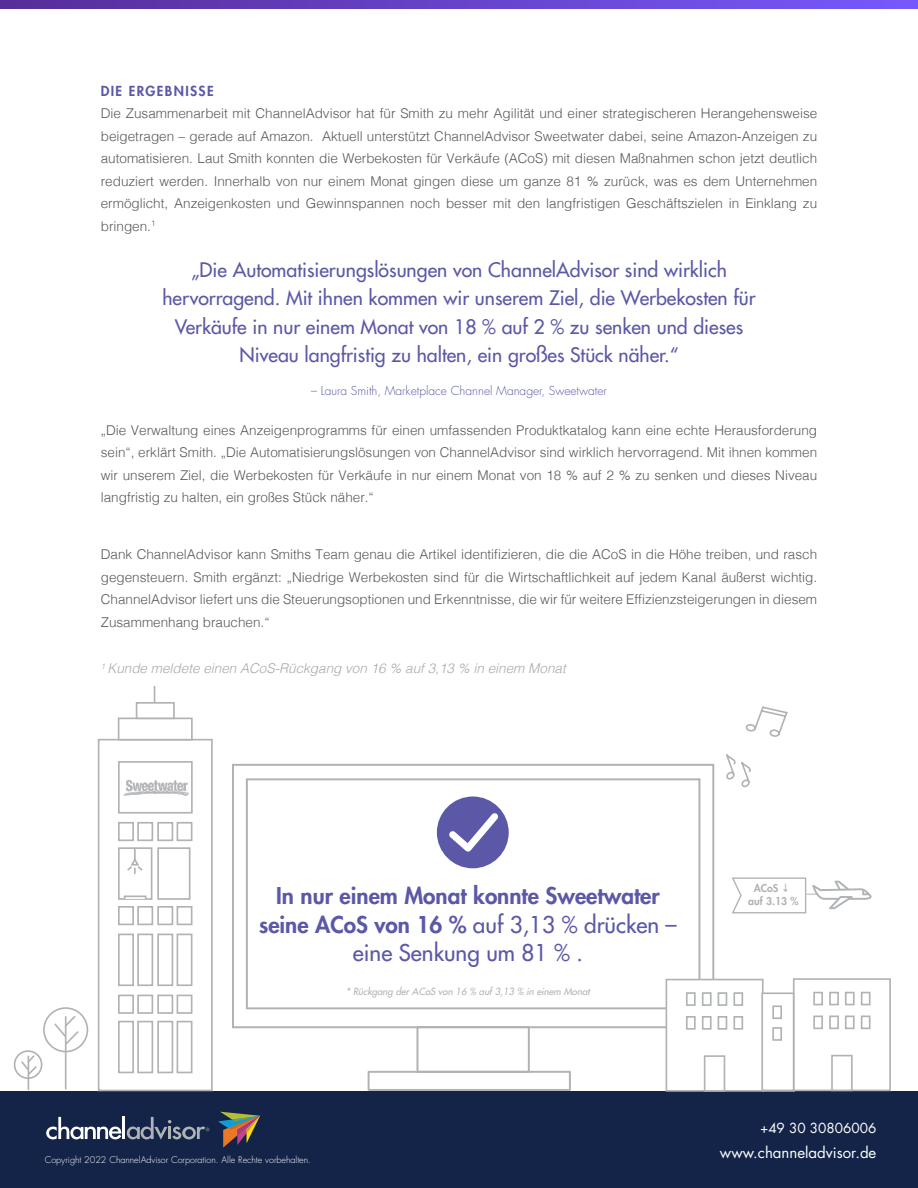
<style>
.page{position:relative;width:918px;height:1188px;background:#fff}
.page>*{position:absolute;margin:0;border:0;box-sizing:border-box;transform-origin:0 0}
.t1{font:500 22.5px/28.5px "Futura Std";color:#5b59a7;text-align:center}
.t2{font:800 22.5px "Futura Std";color:#5b59a7}
.t3{font:500 19.5px/28.5px "Futura Std";color:#5b59a7;text-align:center}
.t4{font:15px "Futura Std";color:#fff}
.t5{font:300 13.5px/22.5px "Helvetica";color:#58595b;text-align:justify}
.t6{font:italic 300 13.5px "Helvetica";color:#a7a9ac}
.t7{font:800 13.5px "Futura Std";letter-spacing:.1em;color:#5b59a7}
.t8{font:13.5px "Futura Std";color:#fff}
.t9{font:300 12px "Futura Std";color:#5b59a7}
.t10{font:800 10.5px "Futura Std";color:#b0b3b5}
.t11{font:italic 500 9.6px "Futura Std";color:#b0b3b5}
.t12{font:300 9px "Futura Std";color:#fff}
.s1{font-family:"Lucida Grande";font-weight:700}
.s2{font-weight:800}
</style>
<div class="page">
<div style="left:0;top:1092px;width:918px;height:96px;background:#132448"></div>
<svg style="left:218px;top:1112px;width:42px;height:36px"></svg>
<svg style="left:46px;top:1117px;width:75px;height:22px"></svg>
<hr style="left:123px;top:1117px;width:2px;height:22px;background:#fff">
<svg style="left:127px;top:1117px;width:82px;height:23px"></svg>
<div style="left:368px;top:1071px;width:203px;height:20px;border:2px solid #b0b3b5"></div>
<div style="left:417px;top:1026px;width:113px;height:47px;border:2px solid #b0b3b5"></div>
<div style="left:232px;top:764px;width:482px;height:264px;border:2px solid #b0b3b5"></div>
<div style="left:246px;top:778px;width:454px;height:231px;border:2px solid #b0b3b5"></div>
<svg style="left:732px;top:877px;width:140px;height:37px"></svg>
<div style="left:98px;top:739px;width:115px;height:352px;background:#fff;border:2px solid #b0b2b5"></div>
<div style="left:118px;top:718px;width:75px;height:22px;background:#fff;border:2px solid #b0b2b5"></div>
<div style="left:136px;top:702px;width:39px;height:17px;background:#fff;border:2px solid #b0b2b5"></div>
<svg style="left:154px;top:686px;width:1px;height:17px"></svg>
<div style="left:118px;top:934px;width:16px;height:52px;background:#fff;border:2px solid #b0b2b5"></div>
<div style="left:157px;top:934px;width:16px;height:52px;background:#fff;border:2px solid #b0b2b5"></div>
<div style="left:137px;top:934px;width:16px;height:52px;background:#fff;border:2px solid #b0b2b5"></div>
<div style="left:177px;top:934px;width:15px;height:52px;background:#fff;border:2px solid #b0b2b5"></div>
<div style="left:118px;top:1021px;width:16px;height:52px;background:#fff;border:2px solid #b0b2b5"></div>
<div style="left:157px;top:1021px;width:16px;height:52px;background:#fff;border:2px solid #b0b2b5"></div>
<div style="left:137px;top:1021px;width:16px;height:52px;background:#fff;border:2px solid #b0b2b5"></div>
<div style="left:177px;top:1021px;width:15px;height:52px;background:#fff;border:2px solid #b0b2b5"></div>
<div style="left:118px;top:822px;width:16px;height:19px;background:#fff;border:2px solid #b0b2b5"></div>
<div style="left:157px;top:822px;width:16px;height:19px;background:#fff;border:2px solid #b0b2b5"></div>
<div style="left:137px;top:822px;width:16px;height:19px;background:#fff;border:2px solid #b0b2b5"></div>
<div style="left:177px;top:822px;width:15px;height:19px;background:#fff;border:2px solid #b0b2b5"></div>
<div style="left:118px;top:995px;width:16px;height:19px;background:#fff;border:2px solid #b0b2b5"></div>
<div style="left:157px;top:995px;width:16px;height:19px;background:#fff;border:2px solid #b0b2b5"></div>
<div style="left:137px;top:995px;width:16px;height:19px;background:#fff;border:2px solid #b0b2b5"></div>
<div style="left:177px;top:995px;width:15px;height:19px;background:#fff;border:2px solid #b0b2b5"></div>
<div style="left:118px;top:906px;width:16px;height:19px;background:#fff;border:2px solid #b0b2b5"></div>
<div style="left:157px;top:906px;width:16px;height:19px;background:#fff;border:2px solid #b0b2b5"></div>
<div style="left:137px;top:906px;width:16px;height:19px;background:#fff;border:2px solid #b0b2b5"></div>
<div style="left:177px;top:906px;width:15px;height:19px;background:#fff;border:2px solid #b0b2b5"></div>
<div style="left:118px;top:847px;width:34px;height:53px;background:#fff;border:2px solid #b0b2b5"></div>
<div style="left:157px;top:847px;width:33px;height:53px;background:#fff;border:2px solid #b0b2b5"></div>
<svg style="left:125px;top:848px;width:19px;height:26px"></svg>
<svg style="left:124px;top:896px;width:22px;height:4px"></svg>
<div style="left:118px;top:761px;width:75px;height:53px;background:#fff;border:2px solid #b0b2b5"></div>
<div style="left:666px;top:979px;width:98px;height:113px;background:#fff;border:2px solid #b0b3b5"></div>
<div style="left:686px;top:992px;width:10px;height:14px;background:#fff;border:2px solid #b0b3b5"></div>
<div style="left:702px;top:992px;width:10px;height:14px;background:#fff;border:2px solid #b0b3b5"></div>
<div style="left:718px;top:992px;width:9px;height:14px;background:#fff;border:2px solid #b0b3b5"></div>
<div style="left:733px;top:992px;width:10px;height:14px;background:#fff;border:2px solid #b0b3b5"></div>
<div style="left:686px;top:1016px;width:10px;height:14px;background:#fff;border:2px solid #b0b3b5"></div>
<div style="left:702px;top:1016px;width:10px;height:14px;background:#fff;border:2px solid #b0b3b5"></div>
<div style="left:718px;top:1016px;width:9px;height:14px;background:#fff;border:2px solid #b0b3b5"></div>
<div style="left:733px;top:1016px;width:10px;height:14px;background:#fff;border:2px solid #b0b3b5"></div>
<div style="left:704px;top:1055px;width:21px;height:37px;background:#fff;border:2px solid #b0b3b5"></div>
<img style="left:124px;top:781px;width:65px;height:14px">
<div style="left:43px;top:1007px;width:45px;height:45px;border:2px solid #b0b3b5;border-radius:50%"></div>
<hr style="left:65px;top:1017px;width:2px;height:72px;background:#b0b3b5">
<svg style="left:54px;top:1014px;width:26px;height:32px"></svg>
<div style="left:14px;top:1050px;width:28px;height:29px;border:2px solid #b0b3b5;border-radius:50%"></div>
<hr style="left:28px;top:1056px;width:1px;height:34px;background:#b0b3b5">
<svg style="left:20px;top:1054px;width:18px;height:22px"></svg>
<div style="left:793px;top:978px;width:98px;height:113px;background:#fff;border:2px solid #b0b3b5"></div>
<div style="left:761px;top:992px;width:33px;height:99px;background:#fff;border:2px solid #b0b3b5"></div>
<div style="left:861px;top:992px;width:10px;height:13px;background:#fff;border:2px solid #b0b3b5"></div>
<div style="left:845px;top:992px;width:10px;height:13px;background:#fff;border:2px solid #b0b3b5"></div>
<div style="left:829px;top:992px;width:10px;height:13px;background:#fff;border:2px solid #b0b3b5"></div>
<div style="left:813px;top:992px;width:10px;height:13px;background:#fff;border:2px solid #b0b3b5"></div>
<div style="left:861px;top:1016px;width:10px;height:13px;background:#fff;border:2px solid #b0b3b5"></div>
<div style="left:845px;top:1016px;width:10px;height:13px;background:#fff;border:2px solid #b0b3b5"></div>
<div style="left:829px;top:1016px;width:10px;height:13px;background:#fff;border:2px solid #b0b3b5"></div>
<div style="left:813px;top:1016px;width:10px;height:13px;background:#fff;border:2px solid #b0b3b5"></div>
<div style="left:831px;top:1055px;width:22px;height:36px;background:#fff;border:2px solid #b0b3b5"></div>
<div style="left:772px;top:1005px;width:10px;height:14px;background:#fff;border:2px solid #b0b3b5"></div>
<div style="left:772px;top:1027px;width:10px;height:14px;background:#fff;border:2px solid #b0b3b5"></div>
<svg style="left:745px;top:706px;width:43px;height:31px"></svg>
<svg style="left:726px;top:754px;width:25px;height:34px"></svg>
<svg style="left:0;top:0;width:918px;height:9px;background:#6643c9"></svg>
<div style="left:437px;top:797px;width:72px;height:71px;background:#5b59a7;border-radius:50%"></div>
<svg style="left:449px;top:813px;width:49px;height:39px"></svg>
<p class="t7" style="left:101px;top:82px;width:114px">DIE ERGEBNISSE</p>
<p class="t5" style="left:101px;top:101px;width:718px">Die Zusammenarbeit mit ChannelAdvisor hat für Smith zu mehr Agilität und einer strategischeren Herangehensweise beigetragen – gerade auf Amazon. Aktuell unterstützt ChannelAdvisor Sweetwater dabei, seine Amazon-Anzeigen zu automatisieren. Laut Smith konnten die Werbekosten für Verkäufe (ACoS) mit diesen Maßnahmen schon jetzt deutlich reduziert werden. Innerhalb von nur einem Monat gingen diese um ganze 81 % zurück, was es dem Unternehmen ermöglicht, Anzeigenkosten und Gewinnspannen noch besser mit den langfristigen Geschäftszielen in Einklang zu bringen.<sup>1</sup></p>
<p class="t3" style="left:162px;top:255px;width:595px">„Die Automatisierungslösungen von ChannelAdvisor sind wirklich hervorragend. Mit ihnen kommen wir unserem Ziel, die Werbekosten für Verkäufe in nur einem Monat von 18 % auf 2 % zu senken und dieses Niveau langfristig zu halten, ein großes Stück näher.“</p>
<p class="t9" style="left:311px;top:383px;width:297px">– Laura Smith, Marketplace Channel Manager, Sweetwater</p>
<p class="t5" style="left:101px;top:418px;width:718px">„Die Verwaltung eines Anzeigenprogramms für einen umfassenden Produktkatalog kann eine echte Herausforderung sein“, erklärt Smith. „Die Automatisierungslösungen von ChannelAdvisor sind wirklich hervorragend. Mit ihnen kommen wir unserem Ziel, die Werbekosten für Verkäufe in nur einem Monat von 18 % auf 2 % zu senken und dieses Niveau langfristig zu halten, ein großes Stück näher.“</p>
<p class="t5" style="left:101px;top:542px;width:718px">Dank ChannelAdvisor kann Smiths Team genau die Artikel identifizieren, die die ACoS in die Höhe treiben, und rasch gegensteuern. Smith ergänzt: „Niedrige Werbekosten sind für die Wirtschaftlichkeit auf jedem Kanal äußerst wichtig.<br>ChannelAdvisor liefert uns die Steuerungsoptionen und Erkenntnisse, die wir für weitere Effizienzsteigerungen in diesem Zusammenhang brauchen.“</p>
<p class="t6" style="left:101px;top:657px;width:467px"><sup>1</sup> Kunde meldete einen ACoS-Rückgang von 16 % auf 3,13 % in einem Monat</p>
<p class="t10" style="left:754px;top:882px;width:37px">ACoS <span class="s1">↓</span></p>
<h1 class="t2" style="left:276px;top:882px;width:385px">In nur einem Monat konnte Sweetwater</h1>
<p class="t10" style="left:748px;top:894px;width:52px">auf 3.13 %</p>
<h1 class="t1" style="left:259px;top:910px;width:419px"><span class="s2">seine ACoS von 16 %</span> auf 3,13 % drücken – eine Senkung um 81 % .</h1>
<p class="t11" style="left:346px;top:985px;width:245px">* Rückgang der ACoS von 16 % auf 3,13 % in einem Monat</p>
<p class="t12" style="left:45px;top:1154px;width:268px">Copyright 2022 ChannelAdvisor Corporation. Alle Rechte vorbehalten.</p>
<p class="t8" style="left:760px;top:1119px;width:118px">+49 30 30806006</p>
<p class="t4" style="left:720px;top:1143px;width:158px">www.channeladvisor.de</p>
</div>
